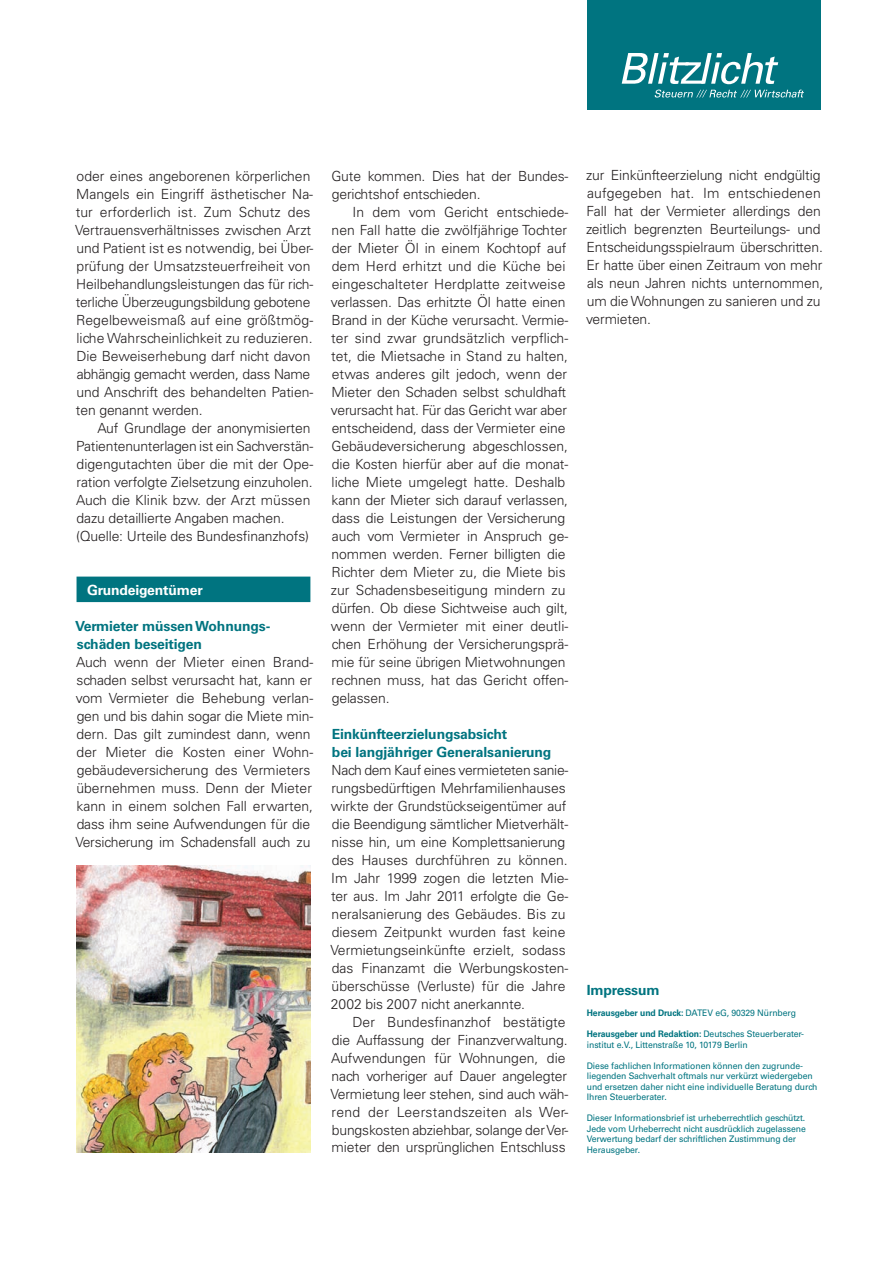
<style>
.page{position:relative;width:893px;height:1263px;background:#fff}
.page>*{position:absolute;margin:0;border:0;box-sizing:border-box;transform-origin:0 0}
.t1{font:300 13.95px/18px "Univers LT Std";letter-spacing:-.01em;color:#231f20}
.t2{font:700 13.95px/18px "Univers LT Std";letter-spacing:-.01em;color:#007480}
.t3{font:700 13.95px "Univers LT Std";letter-spacing:-.01em;color:#fff}
.t4{font:9px/10.5px "Univers LT Std";letter-spacing:-.01em;color:#007480;scale:.96 1}
.s1{font-weight:700}
</style>
<div class="page">
<div style="left:587px;top:0;width:234px;height:110px;background:#007480"></div>
<svg style="left:622px;top:53px;width:156px;height:31px"></svg>
<svg style="left:655px;top:90px;width:149px;height:8px"></svg>
<div style="left:77px;top:577px;width:233px;height:25px;background:#007480"></div>
<img style="left:77px;top:866px;width:234px;height:286px">
<p class="t1" style="left:75px;top:167px;width:239px">oder eines angeborenen körperlichen Mangels ein Eingriff ästhetischer Na&shy;tur erforderlich ist. Zum Schutz des Vertrauensverhältnisses zwischen Arzt und Patient ist es notwendig, bei Über&shy;prüfung der Umsatzsteuerfreiheit von Heilbehandlungsleistungen das für rich&shy;terliche Überzeugungsbildung gebotene Regelbeweismaß auf eine größtmög&shy;liche Wahrscheinlichkeit zu reduzieren.<br>Die Beweiserhebung darf nicht davon abhängig gemacht werden, dass Name und Anschrift des behandelten Patien&shy;ten genannt werden.</p>
<p class="t1" style="left:76px;top:419px;width:239px;text-indent:21px">Auf Grundlage der anonymisierten Patientenunterlagen ist ein Sachverstän&shy;digengutachten über die mit der Ope&shy;ration verfolgte Zielsetzung einzuholen.<br>Auch die Klinik bzw. der Arzt müssen dazu detaillierte Angaben machen. (Quelle: Urteile des Bundesfinanzhofs)</p>
<p class="t3" style="left:87px;top:581px;width:117px">Grundeigentümer</p>
<p class="t2" style="left:75px;top:617px;width:197px">Vermieter müssen Wohnungs&shy;schäden beseitigen</p>
<p class="t1" style="left:75px;top:653px;width:239px">Auch wenn der Mieter einen Brand&shy;schaden selbst verursacht hat, kann er vom Vermieter die Behebung verlan&shy;gen und bis dahin sogar die Miete min&shy;dern. Das gilt zumindest dann, wenn der Mieter die Kosten einer Wohn&shy;gebäudeversicherung des Vermieters übernehmen muss. Denn der Mieter kann in einem solchen Fall erwarten, dass ihm seine Aufwendungen für die Versicherung im Schadensfall auch zu</p>
<p class="t1" style="left:331px;top:167px;width:238px">Gute kommen. Dies hat der Bundes&shy;gerichtshof entschieden.</p>
<p class="t1" style="left:331px;top:203px;width:239px;text-indent:22px">In dem vom Gericht entschiede&shy;nen Fall hatte die zwölfjährige Tochter der Mieter Öl in einem Kochtopf auf dem Herd erhitzt und die Küche bei eingeschalteter Herdplatte zeitweise verlassen. Das erhitzte Öl hatte einen Brand in der Küche verursacht. Vermie&shy;ter sind zwar grundsätzlich verpflich&shy;tet, die Mietsache in Stand zu halten, etwas anderes gilt jedoch, wenn der Mieter den Schaden selbst schuldhaft verursacht hat. Für das Gericht war aber entscheidend, dass der Vermieter eine Gebäudeversicherung abgeschlossen, die Kosten hierfür aber auf die monat&shy;liche Miete umgelegt hatte. Deshalb kann der Mieter sich darauf verlassen, dass die Leistungen der Versicherung auch vom Vermieter in Anspruch ge&shy;nommen werden. Ferner billigten die Richter dem Mieter zu, die Miete bis zur Schadensbeseitigung mindern zu dürfen. Ob diese Sichtweise auch gilt, wenn der Vermieter mit einer deutli&shy;chen Erhöhung der Versicherungsprä&shy;mie für seine übrigen Mietwohnungen rechnen muss, hat das Gericht offen&shy;gelassen.</p>
<p class="t2" style="left:332px;top:725px;width:221px">Einkünfteerzielungsabsicht<br>bei langjähriger Generalsanierung</p>
<p class="t1" style="left:330px;top:761px;width:239px">Nach dem Kauf eines vermieteten sanie&shy;rungsbedürftigen Mehrfamilienhauses wirkte der Grundstückseigentümer auf die Beendigung sämtlicher Mietverhält&shy;nisse hin, um eine Komplettsanierung des Hauses durchführen zu können.<br>Im Jahr 1999 zogen die letzten Mie&shy;ter aus. Im Jahr 2011 erfolgte die Ge&shy;neralsanierung des Gebäudes. Bis zu diesem Zeitpunkt wurden fast keine Vermietungseinkünfte erzielt, sodass das Finanzamt die Werbungskosten&shy;überschüsse (Verluste) für die Jahre 2002 bis 2007 nicht anerkannte.</p>
<p class="t1" style="left:330px;top:1012px;width:239px;text-indent:22px">Der Bundesfinanzhof bestätigte die Auffassung der Finanzverwaltung.<br>Aufwendungen für Wohnungen, die nach vorheriger auf Dauer angelegter Vermietung leer stehen, sind auch wäh&shy;rend der Leerstandszeiten als Wer&shy;bungskosten abziehbar, solange der Ver&shy;mieter den ursprünglichen Entschluss</p>
<p class="t1" style="left:586px;top:166px;width:239px">zur Einkünfteerzielung nicht endgültig aufgegeben hat. Im entschiedenen Fall hat der Vermieter allerdings den zeitlich begrenzten Beurteilungs- und Entscheidungsspielraum überschritten.<br>Er hatte über einen Zeitraum von mehr als neun Jahren nichts unternommen, um die Wohnungen zu sanieren und zu vermieten.</p>
<p class="t2" style="left:587px;top:981px;width:74px">Impressum</p>
<p class="t4" style="left:587px;top:1008px;width:219px"><span class="s1">Herausgeber und Druck:</span> DATEV eG, 90329 Nürnberg</p>
<p class="t4" style="left:587px;top:1029px;width:228px"><span class="s1">Herausgeber und Redaktion:</span> Deutsches Steuerberater&shy;institut e.V., Littenstraße 10, 10179 Berlin</p>
<p class="t4" style="left:587px;top:1060px;width:242px">Diese fachlichen Informationen können den zugrunde&shy;liegenden Sachverhalt oftmals nur verkürzt wiedergeben und ersetzen daher nicht eine individuelle Beratung durch Ihren Steuerberater.</p>
<p class="t4" style="left:587px;top:1113px;width:230px">Dieser Informationsbrief ist urheberrechtlich geschützt.<br>Jede vom Urheberrecht nicht ausdrücklich zugelassene Verwertung bedarf der schriftlichen Zustimmung der Herausgeber.</p>
</div>
